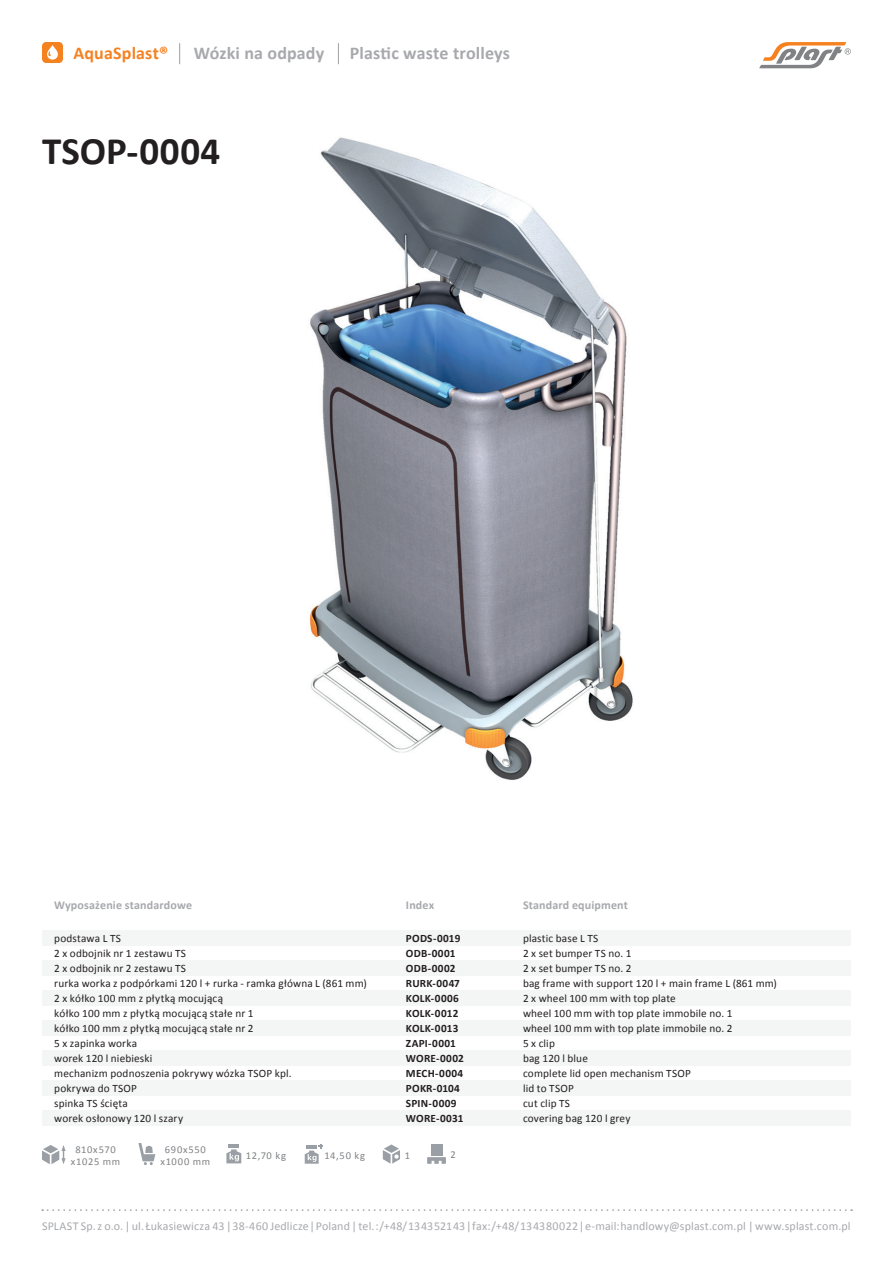
<style>
.page{position:relative;width:893px;height:1263px;background:#fff}
.page>*{position:absolute;margin:0;border:0;box-sizing:border-box;transform-origin:0 0}
.t1{font:700 39px "Calibri";letter-spacing:.01em;color:#231f20}
.t2{font:700 18px "Calibri";letter-spacing:.005em;color:#a8a9ad}
.t3{font:700 18px "Calibri";letter-spacing:.01em;color:#f48223}
.t4{font:12px "Calibri";letter-spacing:.015em;color:#a8a9ad}
.t5{font:700 12px "Calibri";letter-spacing:.015em;color:#a8a9ad}
.t6{font:11.25px "Calibri";letter-spacing:.015em;color:#231f20}
.t7{font:700 11.25px "Calibri";letter-spacing:.02em;color:#231f20}
.t8{font:10.5px "Calibri";letter-spacing:.065em;color:#808285}
</style>
<div class="page">
<img style="left:310px;top:137px;width:323px;height:643px">
<div style="left:42px;top:930px;width:809px;height:15px;background:#f4f5f5"></div>
<div style="left:42px;top:960px;width:809px;height:15px;background:#f4f5f5"></div>
<div style="left:42px;top:990px;width:809px;height:15px;background:#f4f5f5"></div>
<div style="left:42px;top:1020px;width:809px;height:15px;background:#f4f5f5"></div>
<div style="left:42px;top:1050px;width:809px;height:15px;background:#f4f5f5"></div>
<div style="left:42px;top:1080px;width:809px;height:15px;background:#f4f5f5"></div>
<div style="left:42px;top:1110px;width:809px;height:15px;background:#f4f5f5"></div>
<svg style="left:759px;top:42px;width:92px;height:26px"></svg>
<svg style="left:42px;top:1209px;width:810px;height:2px"></svg>
<svg style="left:138px;top:1143px;width:17px;height:22px"></svg>
<svg style="left:226px;top:1145px;width:15px;height:18px"></svg>
<svg style="left:383px;top:1144px;width:17px;height:20px"></svg>
<svg style="left:305px;top:1144px;width:18px;height:20px"></svg>
<div style="left:431px;top:1144px;width:11px;height:11px;background:#999fa4"></div>
<svg style="left:427px;top:1157px;width:19px;height:7px"></svg>
<svg style="left:42px;top:1145px;width:24px;height:19px"></svg>
<div style="left:42px;top:42px;width:21px;height:21px;background:#f58220;border-radius:4px"></div>
<svg style="left:47px;top:45px;width:11px;height:15px"></svg>
<svg style="left:338px;top:43px;width:1px;height:21px"></svg>
<svg style="left:179px;top:43px;width:1px;height:21px"></svg>
<p class="t3" style="left:74px;top:41px;width:96px">AquaSplast®</p>
<p class="t2" style="left:194px;top:41px;width:132px">Wózki na odpady</p>
<p class="t2" style="left:350px;top:41px;width:162px">Plastic waste trolleys</p>
<p class="t1" style="left:42px;top:126px;width:180px">TSOP-0004</p>
<p class="t5" style="left:54px;top:897px;width:140px">Wyposażenie standardowe</p>
<p class="t5" style="left:406px;top:897px;width:30px">Index</p>
<p class="t5" style="left:523px;top:897px;width:107px">Standard equipment</p>
<p class="t6" style="left:54px;top:931px;width:68px">podstawa L TS</p>
<p class="t6" style="left:54px;top:946px;width:133px">2 x odbojnik nr 1 zestawu TS</p>
<p class="t6" style="left:54px;top:961px;width:133px">2 x odbojnik nr 2 zestawu TS</p>
<p class="t6" style="left:54px;top:976px;width:314px">rurka worka z podpórkami 120 l + rurka - ramka główna L (861 mm)</p>
<p class="t6" style="left:54px;top:991px;width:170px">2 x kółko 100 mm z płytką mocującą</p>
<p class="t6" style="left:54px;top:1006px;width:201px">kółko 100 mm z płytką mocującą stałe nr 1</p>
<p class="t6" style="left:54px;top:1021px;width:201px">kółko 100 mm z płytką mocującą stałe nr 2</p>
<p class="t6" style="left:54px;top:1036px;width:84px">5 x zapinka worka</p>
<p class="t6" style="left:54px;top:1051px;width:100px">worek 120 l niebieski</p>
<p class="t6" style="left:54px;top:1066px;width:239px">mechanizm podnoszenia pokrywy wózka TSOP kpl.</p>
<p class="t6" style="left:54px;top:1081px;width:84px">pokrywa do TSOP</p>
<p class="t6" style="left:54px;top:1096px;width:75px">spinka TS ścięta</p>
<p class="t6" style="left:54px;top:1111px;width:130px">worek osłonowy 120 l szary</p>
<p class="t7" style="left:406px;top:931px;width:56px">PODS-0019</p>
<p class="t7" style="left:406px;top:946px;width:51px">ODB-0001</p>
<p class="t7" style="left:406px;top:961px;width:51px">ODB-0002</p>
<p class="t7" style="left:406px;top:976px;width:56px">RURK-0047</p>
<p class="t7" style="left:406px;top:991px;width:54px">KOLK-0006</p>
<p class="t7" style="left:406px;top:1006px;width:54px">KOLK-0012</p>
<p class="t7" style="left:406px;top:1021px;width:54px">KOLK-0013</p>
<p class="t7" style="left:406px;top:1036px;width:51px">ZAPI-0001</p>
<p class="t7" style="left:406px;top:1051px;width:59px">WORE-0002</p>
<p class="t7" style="left:406px;top:1066px;width:59px">MECH-0004</p>
<p class="t7" style="left:406px;top:1081px;width:56px">POKR-0104</p>
<p class="t7" style="left:406px;top:1096px;width:52px">SPIN-0009</p>
<p class="t7" style="left:406px;top:1111px;width:59px">WORE-0031</p>
<p class="t6" style="left:523px;top:931px;width:77px">plastic base L TS</p>
<p class="t6" style="left:523px;top:946px;width:110px">2 x set bumper TS no. 1</p>
<p class="t6" style="left:523px;top:961px;width:110px">2 x set bumper TS no. 2</p>
<p class="t6" style="left:523px;top:976px;width:256px">bag frame with support 120 l + main frame L (861 mm)</p>
<p class="t6" style="left:523px;top:991px;width:154px">2 x wheel 100 mm with top plate</p>
<p class="t6" style="left:523px;top:1006px;width:211px">wheel 100 mm with top plate immobile no. 1</p>
<p class="t6" style="left:523px;top:1021px;width:211px">wheel 100 mm with top plate immobile no. 2</p>
<p class="t6" style="left:523px;top:1036px;width:33px">5 x clip</p>
<p class="t6" style="left:523px;top:1051px;width:66px">bag 120 l blue</p>
<p class="t6" style="left:523px;top:1066px;width:169px">complete lid open mechanism TSOP</p>
<p class="t6" style="left:523px;top:1081px;width:52px">lid to TSOP</p>
<p class="t6" style="left:523px;top:1096px;width:49px">cut clip TS</p>
<p class="t6" style="left:523px;top:1111px;width:109px">covering bag 120 l grey</p>
<p class="t8" style="left:75px;top:1143px;width:42px">810x570</p>
<p class="t8" style="left:71px;top:1155px;width:51px">x1025 mm</p>
<p class="t8" style="left:165px;top:1142px;width:43px">690x550</p>
<p class="t8" style="left:160px;top:1154px;width:51px">x1000 mm</p>
<p class="t8" style="left:246px;top:1148px;width:42px">12,70 kg</p>
<p class="t8" style="left:324px;top:1148px;width:42px">14,50 kg</p>
<p class="t8" style="left:405px;top:1148px;width:7px">1</p>
<p class="t8" style="left:451px;top:1148px;width:7px">2</p>
<p class="t4" style="left:42px;top:1218px;width:810px">SPLAST Sp. z o.o. | ul. Łukasiewicza 43 | 38-460 Jedlicze | Poland | tel. : /+48/ 13 43 521 43 | fax: /+48/ 13 43 800 22 | e-mail: handlowy@splast.com.pl | www.splast.com.pl</p>
</div>
